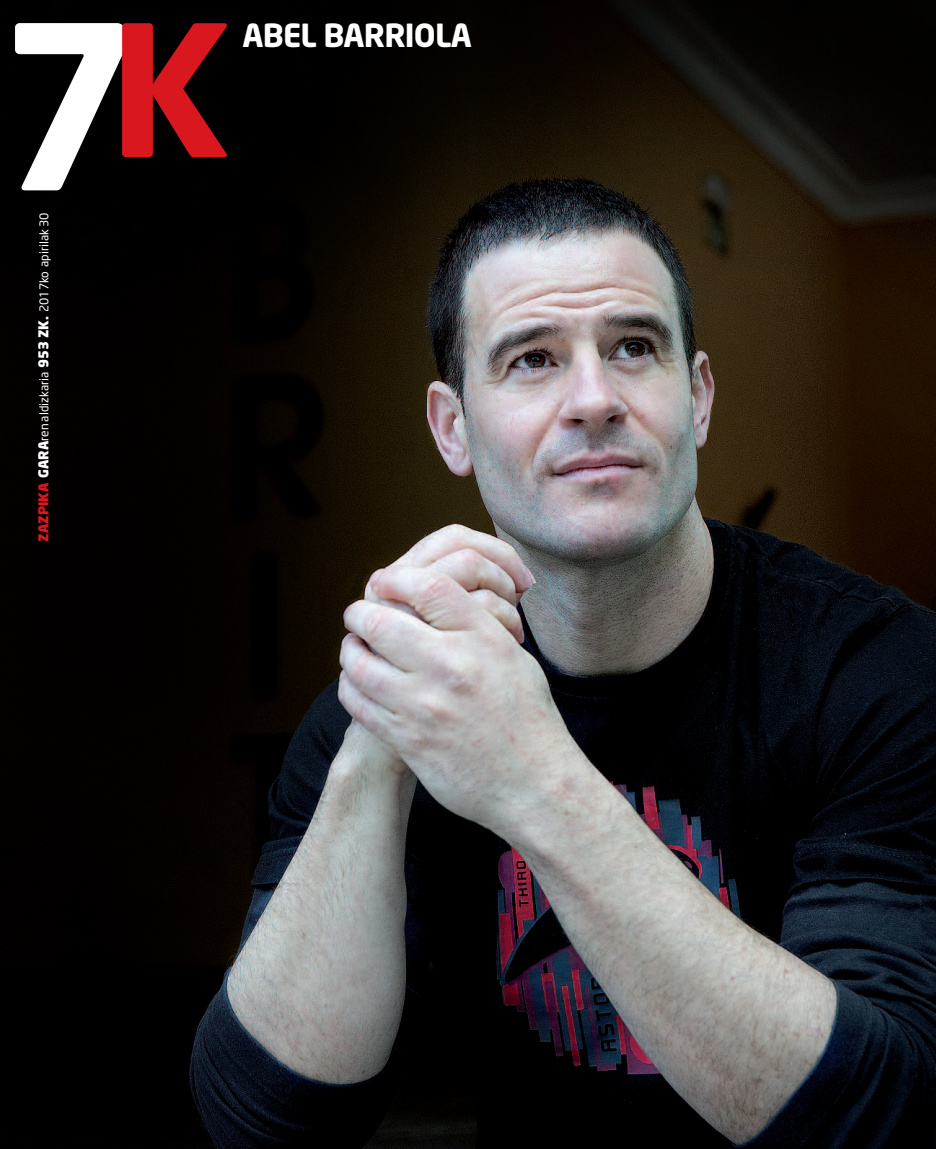
<style>
.page{position:relative;width:936px;height:1149px;background:#fff}
.page>*{position:absolute;margin:0;border:0;box-sizing:border-box;transform-origin:0 0}
.t1{font:700 225px "Neo Sans";color:#fff}
.t2{font:700 31.5px "Neo Sans";letter-spacing:-.025em;color:#fff}
.t3{font:12px "Neo Sans";color:#fff}
.s1{font-size:180px;color:#d8171f}
.s2{font-weight:900;font-size:13.5px;color:#d8171f}
.s3{font-weight:900;font-size:13.5px}
</style>
<div class="page">
<img style="left:0;top:0;width:935px;height:1148px">
<h1 class="t1" style="left:-3px;top:18px;width:236px">7<span class="s1">K</span></h1>
<p class="t3" style="left:40px;top:541px;width:330px;rotate:-90deg"><span class="s2">ZAZPIKA</span> <span class="s3">GARA</span>ren aldizkaria <span class="s3">953 ZK.</span> 2017ko apirilak 30</p>
<h2 class="t2" style="left:242px;top:23px;width:231px">ABEL BARRIOLA</h2>
</div>
